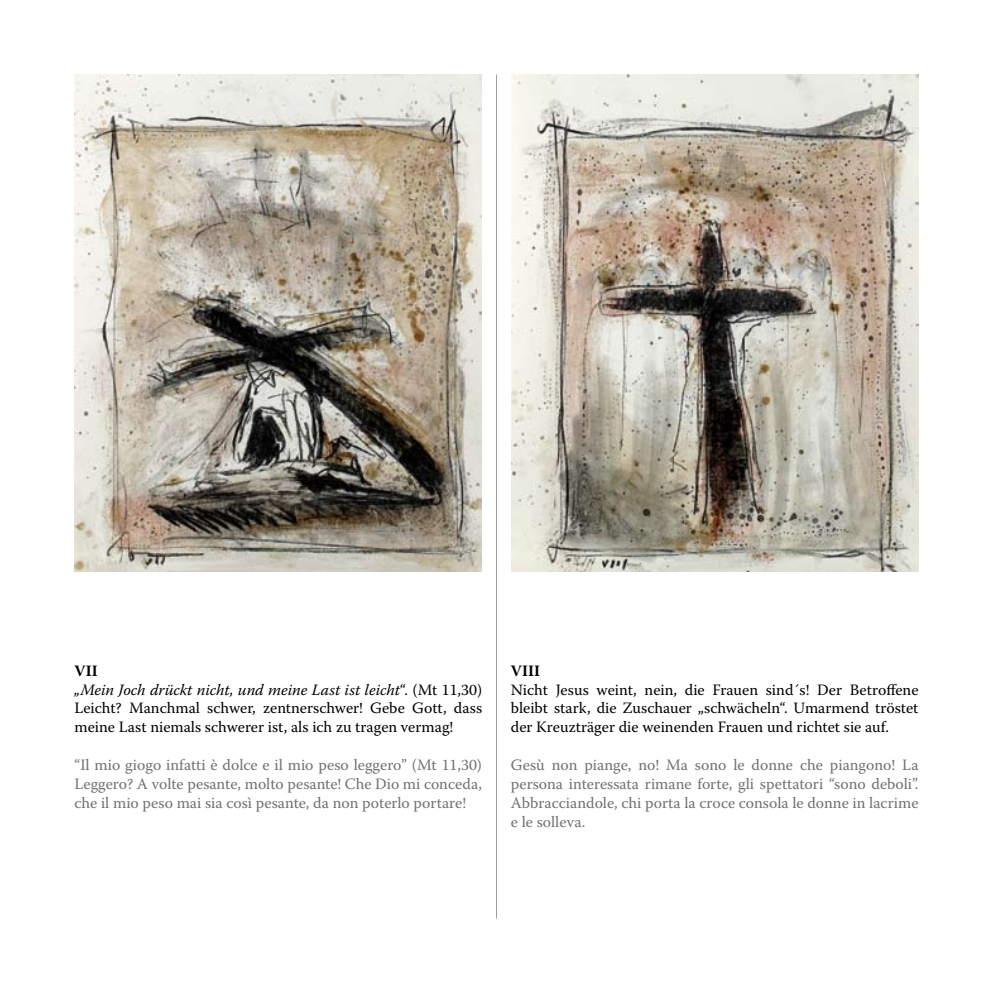
<style>
.page{position:relative;width:993px;height:993px;background:#fff}
.page>*{position:absolute;margin:0;border:0;box-sizing:border-box;transform-origin:0 0}
.t1{font:15.75px/18.9px "Warnock Pro";color:#707173;text-align:justify}
.t2{font:15.75px/18.9px "Warnock Pro";color:#000}
.t3{font:700 15.75px "Warnock Pro";color:#000}
.s1{font-weight:700}
.s2{font-style:italic}
</style>
<div class="page">
<hr style="left:496px;top:74px;width:1px;height:844px;background:#9c9d9f">
<img style="left:74px;top:74px;width:407px;height:497px">
<img style="left:511px;top:74px;width:407px;height:497px">
<p class="t2" style="left:74px;top:660px;width:409px"><span class="s1">VII<br></span><span class="s2">„Mein Joch drückt nicht, und meine Last ist leicht</span>“. (Mt 11,30)<br>Leicht? Manchmal schwer, zentnerschwer! Gebe Gott, dass meine Last niemals schwerer ist, als ich zu tragen vermag!</p>
<p class="t1" style="left:74px;top:755px;width:409px">“Il mio giogo infatti è dolce e il mio peso leggero” (Mt 11,30)<br>Leggero? A volte pesante, molto pesante! Che Dio mi conceda, che il mio peso mai sia così pesante, da non poterlo portare!</p>
<p class="t3" style="left:510px;top:660px;width:31px">VIII</p>
<p class="t2" style="left:510px;top:679px;width:409px;text-align:justify">Nicht Jesus weint, nein, die Frauen sind´s! Der Betroffene bleibt stark, die Zuschauer „schwächeln“. Umarmend tröstet der Kreuzträger die weinenden Frauen und richtet sie auf.</p>
<p class="t1" style="left:510px;top:755px;width:409px">Gesù non piange, no! Ma sono le donne che piangono! La persona interessata rimane forte, gli spettatori “sono deboli”.<br>Abbracciandole, chi porta la croce consola le donne in lacrime e le solleva.</p>
</div>
